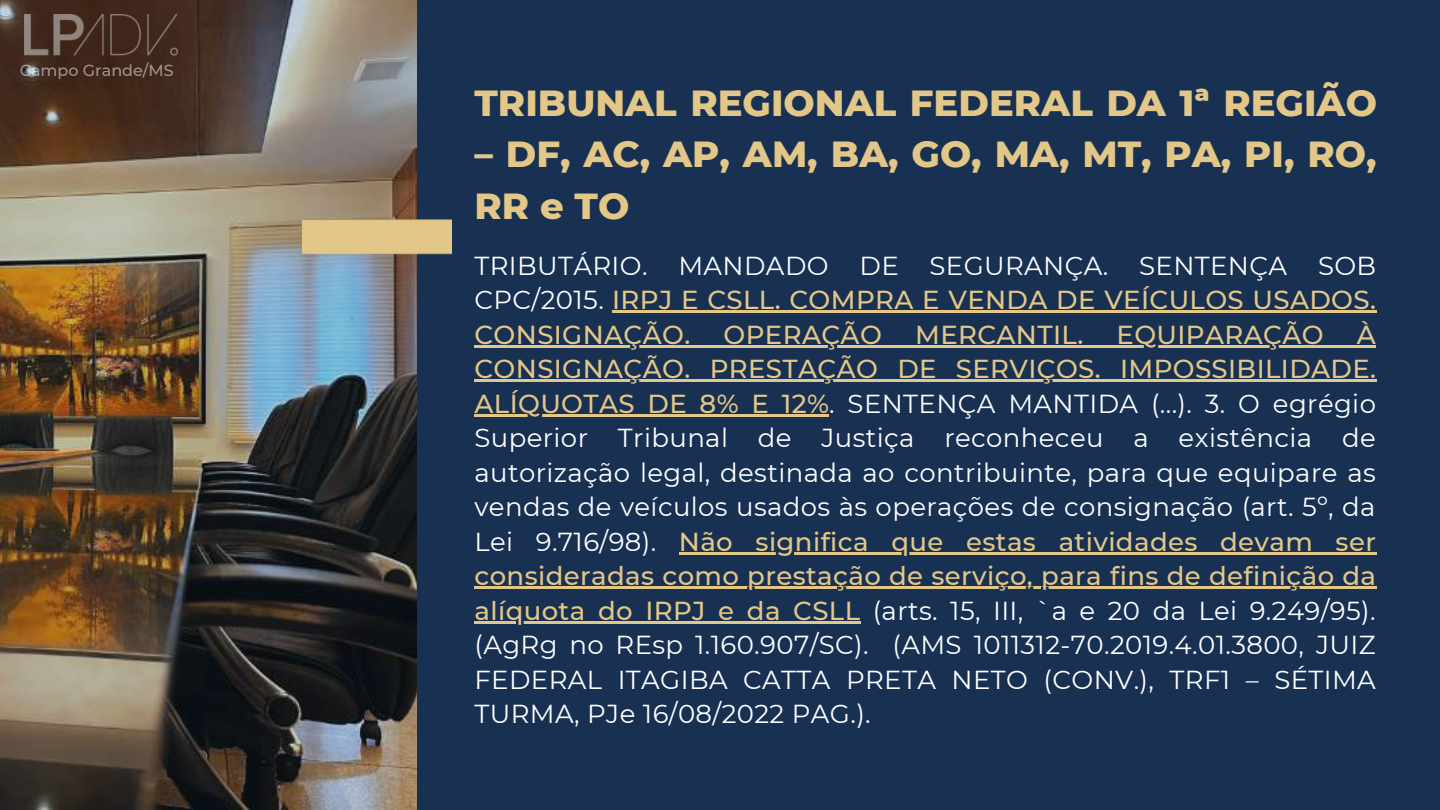
<style>
.page{position:relative;width:1440px;height:810px;background:#183052}
.page>*{position:absolute;margin:0;border:0;box-sizing:border-box;transform-origin:0 0}
.t1{font:800 37px/51.8px "Montserrat";color:#e2c788}
.t2{font:26px/34.5px "Montserrat";letter-spacing:.015em;color:#fff;text-align:justify}
.t3{font:500 26px/34.5px "Montserrat";letter-spacing:.015em;color:#e2c788;text-align:justify}
.t4{font:500 16px "Montserrat";color:#fff}
.s1{font-weight:400;color:#fff}
.s2{font-weight:500;color:#e2c788}
</style>
<div class="page">
<img style="left:0;top:0;width:416px;height:809px">
<div style="left:302px;top:219px;width:149px;height:35px;background:#e2c788"></div>
<hr style="left:612px;top:311px;width:764px;height:2px;background:#e2c788">
<hr style="left:474px;top:345px;width:902px;height:3px;background:#e2c788">
<hr style="left:474px;top:380px;width:903px;height:2px;background:#e2c788">
<hr style="left:474px;top:414px;width:355px;height:3px;background:#e2c788">
<hr style="left:679px;top:552px;width:697px;height:3px;background:#e2c788">
<hr style="left:474px;top:587px;width:903px;height:2px;background:#e2c788">
<hr style="left:474px;top:621px;width:387px;height:3px;background:#e2c788">
<img style="left:24px;top:14px;width:153px;height:49px">
<p class="t4" style="left:19px;top:60px;width:156px">Campo Grande/MS</p>
<h1 class="t1" style="left:474px;top:76px;width:904px">TRIBUNAL REGIONAL FEDERAL DA 1ª REGIÃO</h1>
<h1 class="t1" style="left:474px;top:128px;width:904px">– DF, AC, AP, AM, BA, GO, MA, MT, PA, PI, RO,<br>RR e TO</h1>
<p class="t3" style="left:474px;top:248px;width:903px"><span class="s1">TRIBUTÁRIO. MANDADO DE SEGURANÇA. SENTENÇA SOB CPC/2015.</span> IRPJ E CSLL. COMPRA E VENDA DE VEÍCULOS USADOS.<br>CONSIGNAÇÃO.</p>
<p class="t2" style="left:474px;top:317px;width:903px;text-indent:882px"><span class="s2">À CONSIGNAÇÃO. PRESTAÇÃO DE SERVIÇOS. IMPOSSIBILIDADE.<br>ALÍQUOTAS DE 8% E 12%</span>. SENTENÇA MANTIDA (...). 3. O egrégio Superior Tribunal de Justiça reconheceu a existência de autorização legal, destinada ao contribuinte, para que equipare as vendas de veículos usados às operações de consignação (art. 5º, da Lei 9.716/98). <span class="s2">Não significa que estas atividades devam ser consideradas como prestação de serviço, para fins de definição da alíquota do IRPJ e da CSLL</span> (arts. 15, III, `a e 20 da Lei 9.249/95). (AgRg no REsp 1.160.907/SC). (AMS 1011312-70.2019.4.01.3800, JUIZ FEDERAL ITAGIBA CATTA PRETA NETO (CONV.), TRF1 – SÉTIMA TURMA, PJe 16/08/2022 PAG.).</p>
<p class="t3" style="left:724px;top:317px;width:160px">OPERAÇÃO</p>
<p class="t3" style="left:915px;top:317px;width:170px">MERCANTIL.</p>
<p class="t3" style="left:1117px;top:317px;width:209px">EQUIPARAÇÃO</p>
</div>
